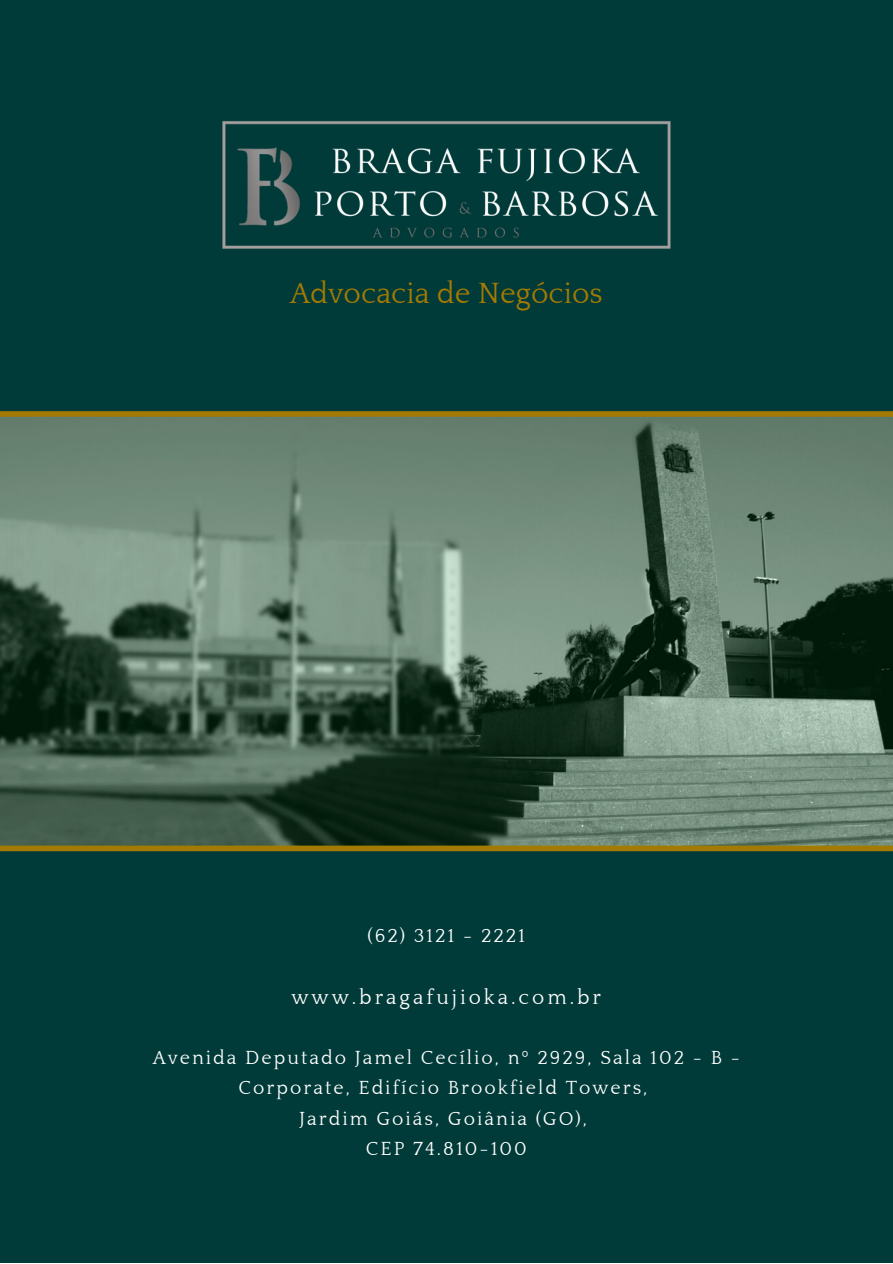
<style>
.page{position:relative;width:893px;height:1264px;background:#fff}
.page>*{position:absolute;margin:0;border:0;box-sizing:border-box;transform-origin:0 0}
.t1{font:30px "Quattrocento";color:#a27a04}
.t2{font:21px "Quattrocento";letter-spacing:.14em;color:#fff}
.t3{font:19.5px/30.3px "Quattrocento";letter-spacing:.1em;color:#fff;text-align:center}
</style>
<div class="page">
<div style="left:0;top:0;width:892px;height:1262px;background:#003b39"></div>
<img style="left:0;top:417px;width:892px;height:428px">
<div style="left:0;top:411px;width:892px;height:6px;background:#a27a04"></div>
<div style="left:0;top:845px;width:892px;height:6px;background:#a27a04"></div>
<img style="left:222px;top:121px;width:449px;height:128px">
<h1 class="t1" style="left:290px;top:277px;width:314px">Advocacia de Negócios</h1>
<p class="t3" style="left:367px;top:920px;width:159px">(62) 3121 - 2221</p>
<p class="t2" style="left:291px;top:985px;width:311px">www.bragafujioka.com.br</p>
<p class="t3" style="left:153px;top:1042px;width:588px">Avenida Deputado Jamel Cecílio, nº 2929, Sala 102 - B - Corporate, Edifício Brookfield Towers,<br>Jardim Goiás, Goiânia (GO),<br>CEP 74.810-100</p>
</div>
